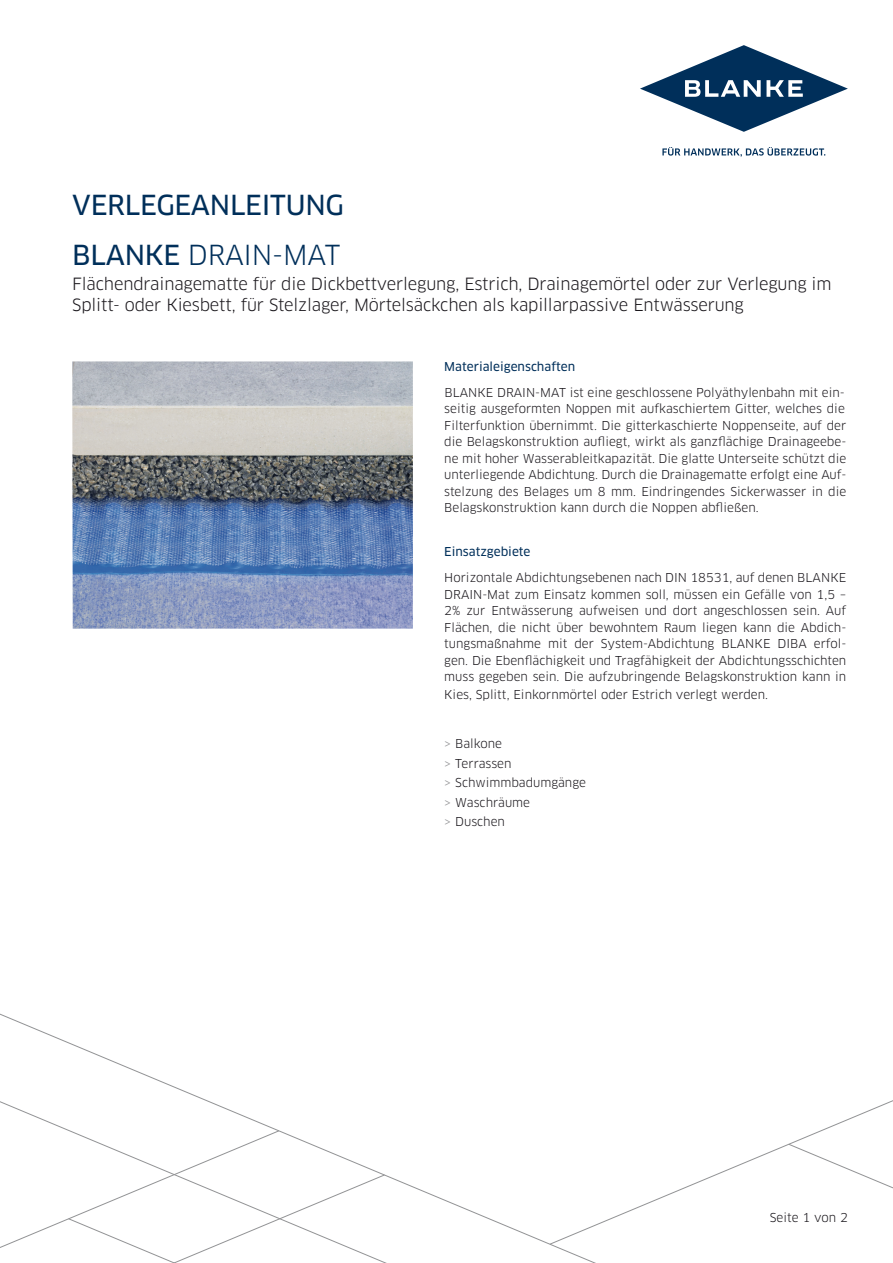
<style>
.page{position:relative;width:893px;height:1263px;background:#fff}
.page>*{position:absolute;margin:0;border:0;box-sizing:border-box;transform-origin:0 0}
.t1{font:27px "Clan OT News";letter-spacing:-.01em;color:#002f5a}
.t2{font:27px "Clan OT";letter-spacing:-.01em;color:#002f5a}
.t3{font:16.5px/21px "Clan OT";letter-spacing:-.01em;color:#1a171c}
.ueber{font:12px/16.5px "Clan OT";color:#1a171c}
.fliess{font:12px "Clan OT";color:#1a171c}
.ueber-2{font:12px "Clan OT News";color:#002f5a}
.s1{font-family:"Clan OT News"}
.s2{color:#929395}
</style>
<div class="page">
<img style="left:72px;top:361px;width:341px;height:268px">
<svg style="left:662px;top:147px;width:163px;height:10px"></svg>
<svg style="left:640px;top:45px;width:208px;height:87px"></svg>
<svg style="left:549px;top:1100px;width:344px;height:145px"></svg>
<svg style="left:0;top:1092px;width:518px;height:171px"></svg>
<svg style="left:0;top:1130px;width:385px;height:133px"></svg>
<svg style="left:788px;top:1143px;width:105px;height:70px"></svg>
<p class="t1" style="left:72px;top:189px;width:273px">VERLEGEANLEITUNG</p>
<p class="t2" style="left:72px;top:239px;width:269px"><span class="s1">BLANKE</span> DRAIN-MAT</p>
<p class="t3" style="left:72px;top:273px;width:761px">Flächendrainagematte für die Dickbettverlegung, Estrich, Drainagemörtel oder zur Verlegung im<br>Splitt- oder Kiesbett, für Stelzlager, Mörtelsäckchen als kapillarpassive Entwässerung</p>
<p class="ueber-2" style="left:444px;top:359px;width:132px">Materialeigenschaften</p>
<p class="ueber" style="left:444px;top:384px;width:404px">BLANKE DRAIN-MAT ist eine geschlossene Polyäthylenbahn mit ein&shy;seitig ausgeformten Noppen mit aufkaschiertem Gitter, welches die Filterfunktion übernimmt. Die gitterkaschierte Noppenseite, auf der die Belagskonstruktion aufliegt, wirkt als ganzflächige Drainageebe&shy;ne mit hoher Wasserableitkapazität. Die glatte Unterseite schützt die unterliegende Abdichtung. Durch die Drainagematte erfolgt eine Auf&shy;stelzung des Belages um 8 mm. Eindringendes Sickerwasser in die Belagskonstruktion kann durch die Noppen abfließen.</p>
<p class="ueber-2" style="left:444px;top:544px;width:88px">Einsatzgebiete</p>
<p class="ueber" style="left:444px;top:570px;width:404px;text-align:justify">Horizontale Abdichtungsebenen nach DIN 18531, auf denen BLANKE DRAIN-Mat zum Einsatz kommen soll, müssen ein Gefälle von 1,5 – 2% zur Entwässerung aufweisen und dort angeschlossen sein. Auf Flächen, die nicht über bewohntem Raum liegen kann die Abdich&shy;tungsmaßnahme mit der System-Abdichtung BLANKE DIBA erfol&shy;gen. Die Ebenflächigkeit und Tragfähigkeit der Abdichtungsschichten muss gegeben sein. Die aufzubringende Belagskonstruktion kann in</p>
<p class="ueber" style="left:444px;top:687px;width:325px">Kies, Splitt, Einkornmörtel oder Estrich verlegt werden.</p>
<p class="fliess" style="left:444px;top:736px;width:59px"><span class="s2">&gt;</span> Balkone</p>
<p class="fliess" style="left:444px;top:756px;width:69px"><span class="s2">&gt;</span> Terrassen</p>
<p class="fliess" style="left:444px;top:775px;width:143px"><span class="s2">&gt;</span> Schwimmbadumgänge</p>
<p class="fliess" style="left:444px;top:795px;width:87px"><span class="s2">&gt;</span> Waschräume</p>
<p class="fliess" style="left:444px;top:814px;width:62px"><span class="s2">&gt;</span> Duschen</p>
<p class="ueber" style="left:770px;top:1210px;width:80px">Seite 1 von 2</p>
</div>
